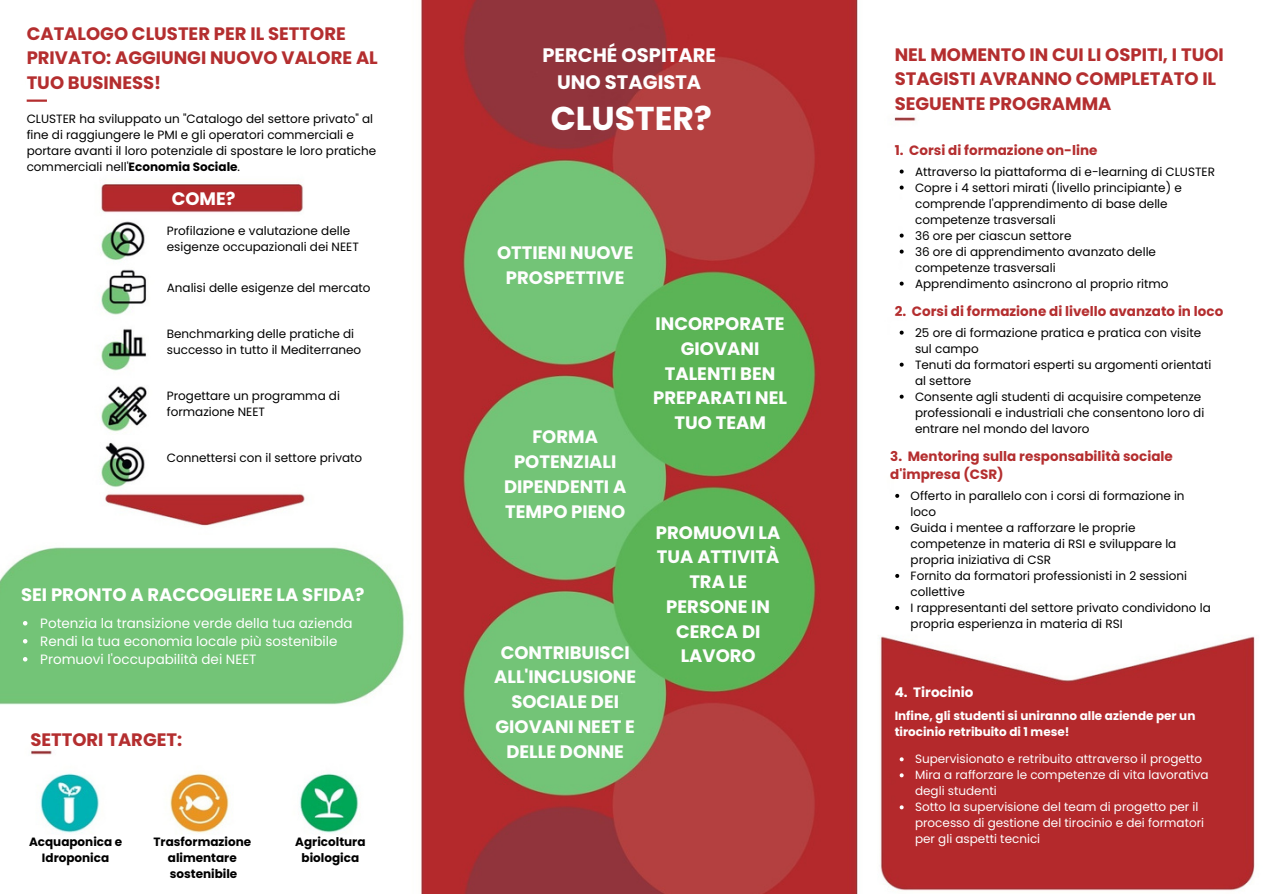
<style>
.page{position:relative;width:1263px;height:894px;background:#fff}
.page>*{position:absolute;margin:0;border:0;box-sizing:border-box;transform-origin:0 0}
.t1{font:700 33px "Poppins";color:#fefefe}
.t2{font:700 19.5px/27px "Poppins";color:#fefefe;text-align:center}
.t3{font:700 18px/24.8px "Poppins";color:#fefefe;text-align:center}
.t4{font:700 18px/24.8px "Poppins";color:#b42e2f}
.t5{font:700 18px "Poppins";color:#fff}
.t6{font:700 13.5px/18px "Poppins";color:#b42e2f}
.t7{font:13.5px/18px "Poppins";color:#fff}
.t8{font:700 13.5px "Poppins";color:#fefefe}
.t9{font:12px/16px "Poppins";color:#000}
.t10{font:12px/16px "Poppins";color:#fefefe}
.t11{font:700 12px/16px "Poppins";color:#000;text-align:center}
.t12{font:700 12px/16px "Poppins";color:#fefefe}
.s1{font-weight:700}
</style>
<div class="page">
<img style="left:0;top:0;width:1255px;height:893px">
<div style="left:27px;top:44px;width:138px;height:99px;background:#fff"></div>
<hr style="left:27px;top:99px;width:20px;height:3px;background:#b42e2f">
<svg style="left:23px;top:620px;width:4px;height:5px"></svg>
<svg style="left:23px;top:638px;width:4px;height:5px"></svg>
<svg style="left:23px;top:656px;width:4px;height:5px"></svg>
<svg style="left:900px;top:169px;width:4px;height:4px"></svg>
<svg style="left:900px;top:185px;width:4px;height:4px"></svg>
<svg style="left:900px;top:233px;width:4px;height:4px"></svg>
<svg style="left:900px;top:249px;width:4px;height:4px"></svg>
<svg style="left:900px;top:281px;width:4px;height:4px"></svg>
<svg style="left:900px;top:330px;width:4px;height:4px"></svg>
<svg style="left:900px;top:362px;width:4px;height:4px"></svg>
<svg style="left:900px;top:394px;width:4px;height:4px"></svg>
<svg style="left:895px;top:493px;width:4px;height:4px"></svg>
<svg style="left:895px;top:525px;width:4px;height:4px"></svg>
<svg style="left:895px;top:573px;width:4px;height:4px"></svg>
<svg style="left:895px;top:605px;width:4px;height:4px"></svg>
<svg style="left:900px;top:757px;width:4px;height:4px"></svg>
<svg style="left:900px;top:773px;width:4px;height:4px"></svg>
<svg style="left:900px;top:805px;width:4px;height:4px"></svg>
<h3 class="t4" style="left:27px;top:21px;width:353px">CATALOGO CLUSTER PER IL SETTORE<br>PRIVATO: AGGIUNGI NUOVO VALORE AL<br>TUO BUSINESS!</h3>
<p class="t9" style="left:27px;top:110px;width:351px">CLUSTER ha sviluppato un "Catalogo del settore privato" al fine di raggiungere le PMI e gli operatori commerciali e portare avanti il loro potenziale di spostare le loro pratiche commerciali nell'<span class="s1">Economia Sociale</span>.</p>
<h3 class="t5" style="left:172px;top:186px;width:65px">COME?</h3>
<p class="t9" style="left:167px;top:222px;width:194px">Profilazione e valutazione delle esigenze occupazionali dei NEET</p>
<p class="t9" style="left:167px;top:279px;width:205px">Analisi delle esigenze del mercato</p>
<p class="t9" style="left:167px;top:325px;width:196px">Benchmarking delle pratiche di successo in tutto il Mediterraneo</p>
<p class="t9" style="left:167px;top:387px;width:175px">Progettare un programma di formazione NEET</p>
<p class="t9" style="left:167px;top:450px;width:197px">Connettersi con il settore privato</p>
<h3 class="t5" style="left:21px;top:581px;width:345px">SEI PRONTO A RACCOGLIERE LA SFIDA?</h3>
<p class="t7" style="left:40px;top:614px;width:314px">Potenzia la transizione verde della tua azienda<br>Rendi la tua economia locale più sostenibile<br>Promuovi l'occupabilità dei NEET</p>
<h3 class="t4" style="left:30px;top:726px;width:153px">SETTORI TARGET:</h3>
<p class="t11" style="left:29px;top:833px;width:95px">Acquaponica e<br>Idroponica</p>
<p class="t11" style="left:154px;top:833px;width:99px">Trasformazione alimentare sostenibile</p>
<p class="t11" style="left:295px;top:833px;width:72px">Agricoltura biologica</p>
<h2 class="t2" style="left:542px;top:41px;width:175px">PERCHÉ OSPITARE<br>UNO STAGISTA</h2>
<h1 class="t1" style="left:551px;top:96px;width:162px">CLUSTER?</h1>
<h3 class="t3" style="left:497px;top:240px;width:138px">OTTIENI NUOVE<br>PROSPETTIVE</h3>
<h3 class="t3" style="left:504px;top:424px;width:124px">FORMA<br>POTENZIALI<br>DIPENDENTI A<br>TEMPO PIENO</h3>
<h3 class="t3" style="left:653px;top:311px;width:135px">INCORPORATE<br>GIOVANI<br>TALENTI BEN<br>PREPARATI NEL<br>TUO TEAM</h3>
<h3 class="t3" style="left:656px;top:519px;width:126px">PROMUOVI LA<br>TUA ATTIVITÀ<br>TRA LE<br>PERSONE IN<br>CERCA DI</h3>
<h3 class="t3" style="left:501px;top:639px;width:131px">CONTRIBUISCI</h3>
<h3 class="t3" style="left:681px;top:643px;width:77px">LAVORO</h3>
<h3 class="t3" style="left:494px;top:664px;width:144px">ALL'INCLUSIONE<br>SOCIALE DEI<br>GIOVANI NEET E<br>DELLE DONNE</h3>
<h3 class="t4" style="left:895px;top:42px;width:331px">NEL MOMENTO IN CUI LI OSPITI, I TUOI<br>STAGISTI AVRANNO COMPLETATO IL<br>SEGUENTE PROGRAMMA</h3>
<p class="t6" style="left:895px;top:141px;width:204px">1. Corsi di formazione on-line</p>
<p class="t9" style="left:915px;top:163px;width:301px">Attraverso la piattaforma di e-learning di CLUSTER Copre i 4 settori mirati (livello principiante) e comprende l'apprendimento di base delle competenze trasversali<br>36 ore per ciascun settore<br>36 ore di apprendimento avanzato delle competenze trasversali<br>Apprendimento asincrono al proprio ritmo</p>
<p class="t6" style="left:895px;top:302px;width:330px">2. Corsi di formazione di livello avanzato in loco</p>
<p class="t9" style="left:915px;top:324px;width:298px">25 ore di formazione pratica e pratica con visite sul campo<br>Tenuti da formatori esperti su argomenti orientati al settore<br>Consente agli studenti di acquisire competenze professionali e industriali che consentono loro di entrare nel mondo del lavoro</p>
<p class="t6" style="left:890px;top:447px;width:284px">3. Mentoring sulla responsabilità sociale d'impresa (CSR)</p>
<p class="t9" style="left:911px;top:487px;width:302px">Offerto in parallelo con i corsi di formazione in loco<br>Guida i mentee a rafforzare le proprie competenze in materia di RSI e sviluppare la propria iniziativa di CSR<br>Fornito da formatori professionisti in 2 sessioni collettive<br>I rappresentanti del settore privato condividono la propria esperienza in materia di RSI</p>
<p class="t8" style="left:895px;top:682px;width:80px">4. Tirocinio</p>
<p class="t12" style="left:895px;top:707px;width:302px">Infine, gli studenti si uniranno alle aziende per un tirocinio retribuito di 1 mese!</p>
<p class="t10" style="left:915px;top:750px;width:295px">Supervisionato e retribuito attraverso il progetto Mira a rafforzare le competenze di vita lavorativa degli studenti<br>Sotto la supervisione del team di progetto per il processo di gestione del tirocinio e dei formatori per gli aspetti tecnici</p>
</div>
